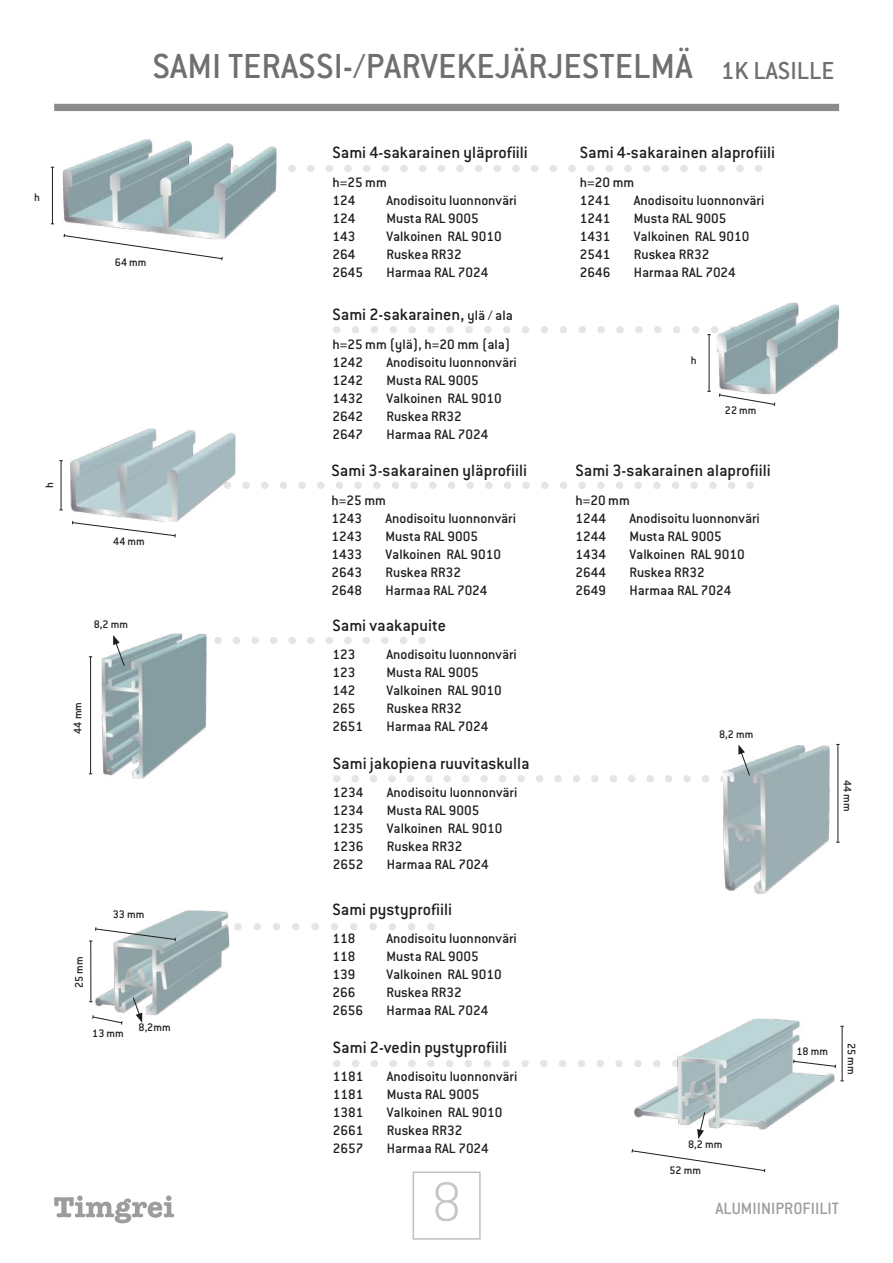
<style>
.page{position:relative;width:893px;height:1263px;background:#fff}
.page>*{position:absolute;margin:0;border:0;box-sizing:border-box;transform-origin:0 0}
.t1{font:200 60px "Conduit ITC";color:#c6c6c6}
.t2{font:500 38.25px "Conduit ITC";color:#6f6f6e}
.t3{font:500 27px "Conduit ITC";color:#6f6f6e}
.t4{font:500 18px "Conduit ITC";color:#1d1d1b}
.t5{font:500 18px "Conduit ITC";color:#9d9c9c}
.t6{font:500 15px/18px "Conduit ITC";color:#1d1d1b}
.t7{font:500 12px "Conduit ITC";color:#1d1d1b}
.s1{font-size:15px}
</style>
<div class="page">
<div style="left:54px;top:104px;width:785px;height:7px;background:#8d8c8c"></div>
<svg style="left:54px;top:1195px;width:120px;height:28px"></svg>
<div style="left:413px;top:1171px;width:68px;height:69px;border:2px solid #c1c0c0"></div>
<svg style="left:288px;top:165px;width:474px;height:7px"></svg>
<svg style="left:214px;top:637px;width:212px;height:7px"></svg>
<svg style="left:333px;top:1060px;width:290px;height:7px"></svg>
<svg style="left:242px;top:482px;width:512px;height:7px"></svg>
<svg style="left:59px;top:460px;width:4px;height:51px"></svg>
<svg style="left:72px;top:522px;width:104px;height:16px"></svg>
<img style="left:63px;top:139px;width:214px;height:100px">
<img style="left:745px;top:303px;width:94px;height:91px">
<img style="left:102px;top:633px;width:105px;height:146px">
<img style="left:70px;top:428px;width:166px;height:94px">
<img style="left:634px;top:1019px;width:200px;height:110px">
<img style="left:167px;top:910px;width:62px;height:9px">
<img style="left:723px;top:745px;width:106px;height:148px">
<svg style="left:50px;top:166px;width:5px;height:59px"></svg>
<svg style="left:63px;top:233px;width:160px;height:28px"></svg>
<svg style="left:333px;top:322px;width:443px;height:85px"></svg>
<svg style="left:793px;top:1025px;width:51px;height:56px"></svg>
<svg style="left:88px;top:656px;width:5px;height:118px"></svg>
<svg style="left:631px;top:1149px;width:135px;height:24px"></svg>
<svg style="left:89px;top:919px;width:346px;height:106px"></svg>
<svg style="left:113px;top:635px;width:12px;height:32px"></svg>
<svg style="left:836px;top:744px;width:4px;height:99px"></svg>
<svg style="left:333px;top:744px;width:487px;height:42px"></svg>
<svg style="left:697px;top:1111px;width:8px;height:28px"></svg>
<h2 class="t2" style="left:153px;top:49px;width:541px">SAMI TERASSI-/PARVEKEJÄRJESTELMÄ</h2>
<h3 class="t3" style="left:721px;top:59px;width:115px">1K LASILLE</h3>
<p class="t7" style="left:34px;top:192px;width:7px">h</p>
<p class="t7" style="left:115px;top:257px;width:33px">64 mm</p>
<p class="t7" style="left:44px;top:488px;width:7px;rotate:-90deg">h</p>
<p class="t7" style="left:113px;top:535px;width:33px">44 mm</p>
<p class="t7" style="left:94px;top:619px;width:36px">8,2 mm</p>
<p class="t7" style="left:72px;top:734px;width:33px;rotate:-90deg">44 mm</p>
<p class="t7" style="left:113px;top:909px;width:33px">33 mm</p>
<p class="t7" style="left:74px;top:988px;width:33px;rotate:-90deg">25 mm</p>
<p class="t7" style="left:92px;top:1028px;width:33px">13 mm</p>
<p class="t7" style="left:139px;top:1022px;width:34px">8,2mm</p>
<p class="t4" style="left:332px;top:144px;width:197px">Sami 4-sakarainen yläprofiili</p>
<p class="t6" style="left:332px;top:174px;width:56px">h=25 mm<br>124</p>
<p class="t6" style="left:386px;top:192px;width:132px">Anodisoitu luonnonväri</p>
<p class="t6" style="left:332px;top:210px;width:24px">124</p>
<p class="t6" style="left:386px;top:210px;width:94px">Musta RAL 9005</p>
<p class="t6" style="left:332px;top:228px;width:24px">143</p>
<p class="t6" style="left:386px;top:228px;width:117px">Valkoinen RAL 9010</p>
<p class="t6" style="left:332px;top:246px;width:24px">264</p>
<p class="t6" style="left:386px;top:246px;width:77px">Ruskea RR32</p>
<p class="t6" style="left:332px;top:264px;width:32px">2645</p>
<p class="t6" style="left:386px;top:264px;width:104px">Harmaa RAL 7024</p>
<p class="t4" style="left:332px;top:307px;width:182px">Sami 2-sakarainen, <span class="s1">ylä / ala</span></p>
<p class="t6" style="left:332px;top:336px;width:180px">h=25 mm (ylä), h=20 mm (ala)<br>1242</p>
<p class="t6" style="left:386px;top:354px;width:132px">Anodisoitu luonnonväri</p>
<p class="t6" style="left:332px;top:372px;width:32px">1242</p>
<p class="t6" style="left:386px;top:372px;width:94px">Musta RAL 9005</p>
<p class="t6" style="left:332px;top:390px;width:32px">1432</p>
<p class="t6" style="left:386px;top:390px;width:117px">Valkoinen RAL 9010</p>
<p class="t6" style="left:332px;top:408px;width:32px">2642</p>
<p class="t6" style="left:386px;top:408px;width:77px">Ruskea RR32</p>
<p class="t6" style="left:332px;top:426px;width:32px">2647</p>
<p class="t6" style="left:386px;top:426px;width:104px">Harmaa RAL 7024</p>
<p class="t4" style="left:332px;top:463px;width:197px">Sami 3-sakarainen yläprofiili</p>
<p class="t6" style="left:332px;top:492px;width:56px">h=25 mm<br>1243</p>
<p class="t6" style="left:386px;top:510px;width:132px">Anodisoitu luonnonväri</p>
<p class="t6" style="left:332px;top:528px;width:32px">1243</p>
<p class="t6" style="left:386px;top:528px;width:94px">Musta RAL 9005</p>
<p class="t6" style="left:332px;top:546px;width:32px">1433</p>
<p class="t6" style="left:386px;top:546px;width:117px">Valkoinen RAL 9010</p>
<p class="t6" style="left:332px;top:564px;width:32px">2643</p>
<p class="t6" style="left:386px;top:564px;width:77px">Ruskea RR32</p>
<p class="t6" style="left:332px;top:582px;width:32px">2648</p>
<p class="t6" style="left:386px;top:582px;width:104px">Harmaa RAL 7024</p>
<p class="t4" style="left:332px;top:617px;width:115px">Sami vaakapuite</p>
<p class="t6" style="left:332px;top:646px;width:24px">123</p>
<p class="t6" style="left:386px;top:646px;width:132px">Anodisoitu luonnonväri</p>
<p class="t6" style="left:332px;top:664px;width:24px">123</p>
<p class="t6" style="left:386px;top:664px;width:94px">Musta RAL 9005</p>
<p class="t6" style="left:332px;top:682px;width:24px">142</p>
<p class="t6" style="left:386px;top:682px;width:117px">Valkoinen RAL 9010</p>
<p class="t6" style="left:332px;top:700px;width:24px">265</p>
<p class="t6" style="left:386px;top:700px;width:77px">Ruskea RR32</p>
<p class="t6" style="left:332px;top:718px;width:32px">2651</p>
<p class="t6" style="left:386px;top:718px;width:104px">Harmaa RAL 7024</p>
<p class="t4" style="left:333px;top:755px;width:198px">Sami jakopiena ruuvitaskulla</p>
<p class="t6" style="left:333px;top:784px;width:32px">1234</p>
<p class="t6" style="left:387px;top:784px;width:132px">Anodisoitu luonnonväri</p>
<p class="t6" style="left:333px;top:802px;width:32px">1234</p>
<p class="t6" style="left:387px;top:802px;width:94px">Musta RAL 9005</p>
<p class="t6" style="left:333px;top:820px;width:32px">1235</p>
<p class="t6" style="left:387px;top:820px;width:117px">Valkoinen RAL 9010</p>
<p class="t6" style="left:333px;top:838px;width:32px">1236</p>
<p class="t6" style="left:387px;top:838px;width:77px">Ruskea RR32</p>
<p class="t6" style="left:333px;top:856px;width:32px">2652</p>
<p class="t6" style="left:387px;top:856px;width:104px">Harmaa RAL 7024</p>
<p class="t4" style="left:332px;top:901px;width:121px">Sami pystyprofiili</p>
<p class="t6" style="left:332px;top:930px;width:24px">118</p>
<p class="t6" style="left:386px;top:930px;width:132px">Anodisoitu luonnonväri</p>
<p class="t6" style="left:332px;top:948px;width:24px">118</p>
<p class="t6" style="left:386px;top:948px;width:94px">Musta RAL 9005</p>
<p class="t6" style="left:332px;top:966px;width:24px">139</p>
<p class="t6" style="left:386px;top:966px;width:117px">Valkoinen RAL 9010</p>
<p class="t6" style="left:332px;top:984px;width:24px">266</p>
<p class="t6" style="left:386px;top:984px;width:77px">Ruskea RR32</p>
<p class="t6" style="left:332px;top:1002px;width:32px">2656</p>
<p class="t6" style="left:386px;top:1002px;width:104px">Harmaa RAL 7024</p>
<p class="t4" style="left:333px;top:1039px;width:176px">Sami 2-vedin pystyprofiili</p>
<p class="t6" style="left:333px;top:1068px;width:32px">1181</p>
<p class="t6" style="left:387px;top:1068px;width:132px">Anodisoitu luonnonväri</p>
<p class="t6" style="left:333px;top:1086px;width:32px">1181</p>
<p class="t6" style="left:387px;top:1086px;width:94px">Musta RAL 9005</p>
<p class="t6" style="left:333px;top:1104px;width:32px">1381</p>
<p class="t6" style="left:387px;top:1104px;width:117px">Valkoinen RAL 9010</p>
<p class="t6" style="left:333px;top:1122px;width:32px">2661</p>
<p class="t6" style="left:387px;top:1122px;width:77px">Ruskea RR32</p>
<p class="t6" style="left:333px;top:1140px;width:32px">2657</p>
<p class="t6" style="left:387px;top:1140px;width:104px">Harmaa RAL 7024</p>
<h1 class="t1" style="left:431px;top:1175px;width:32px">8</h1>
<p class="t4" style="left:580px;top:144px;width:197px">Sami 4-sakarainen alaprofiili</p>
<p class="t6" style="left:580px;top:174px;width:56px">h=20 mm<br>1241</p>
<p class="t6" style="left:634px;top:192px;width:132px">Anodisoitu luonnonväri</p>
<p class="t6" style="left:580px;top:210px;width:32px">1241</p>
<p class="t6" style="left:634px;top:210px;width:94px">Musta RAL 9005</p>
<p class="t6" style="left:580px;top:228px;width:32px">1431</p>
<p class="t6" style="left:634px;top:228px;width:117px">Valkoinen RAL 9010</p>
<p class="t6" style="left:580px;top:246px;width:32px">2541</p>
<p class="t6" style="left:634px;top:246px;width:77px">Ruskea RR32</p>
<p class="t6" style="left:580px;top:264px;width:32px">2646</p>
<p class="t6" style="left:634px;top:264px;width:104px">Harmaa RAL 7024</p>
<p class="t7" style="left:691px;top:354px;width:7px">h</p>
<p class="t7" style="left:725px;top:405px;width:33px">22 mm</p>
<p class="t4" style="left:575px;top:463px;width:197px">Sami 3-sakarainen alaprofiili</p>
<p class="t6" style="left:575px;top:492px;width:56px">h=20 mm<br>1244</p>
<p class="t6" style="left:629px;top:510px;width:132px">Anodisoitu luonnonväri</p>
<p class="t6" style="left:575px;top:528px;width:32px">1244</p>
<p class="t6" style="left:629px;top:528px;width:94px">Musta RAL 9005</p>
<p class="t6" style="left:575px;top:546px;width:32px">1434</p>
<p class="t6" style="left:629px;top:546px;width:117px">Valkoinen RAL 9010</p>
<p class="t6" style="left:575px;top:564px;width:32px">2644</p>
<p class="t6" style="left:629px;top:564px;width:77px">Ruskea RR32</p>
<p class="t6" style="left:575px;top:582px;width:32px">2649</p>
<p class="t6" style="left:629px;top:582px;width:104px">Harmaa RAL 7024</p>
<p class="t7" style="left:719px;top:729px;width:36px">8,2 mm</p>
<p class="t7" style="left:853px;top:780px;width:33px;rotate:90deg">44 mm</p>
<p class="t7" style="left:688px;top:1139px;width:36px">8,2 mm</p>
<p class="t7" style="left:669px;top:1164px;width:33px">52 mm</p>
<p class="t7" style="left:796px;top:1046px;width:33px">18 mm</p>
<p class="t7" style="left:857px;top:1043px;width:33px;rotate:90deg">25 mm</p>
<p class="t5" style="left:715px;top:1200px;width:125px">ALUMIINIPROFIILIT</p>
</div>
